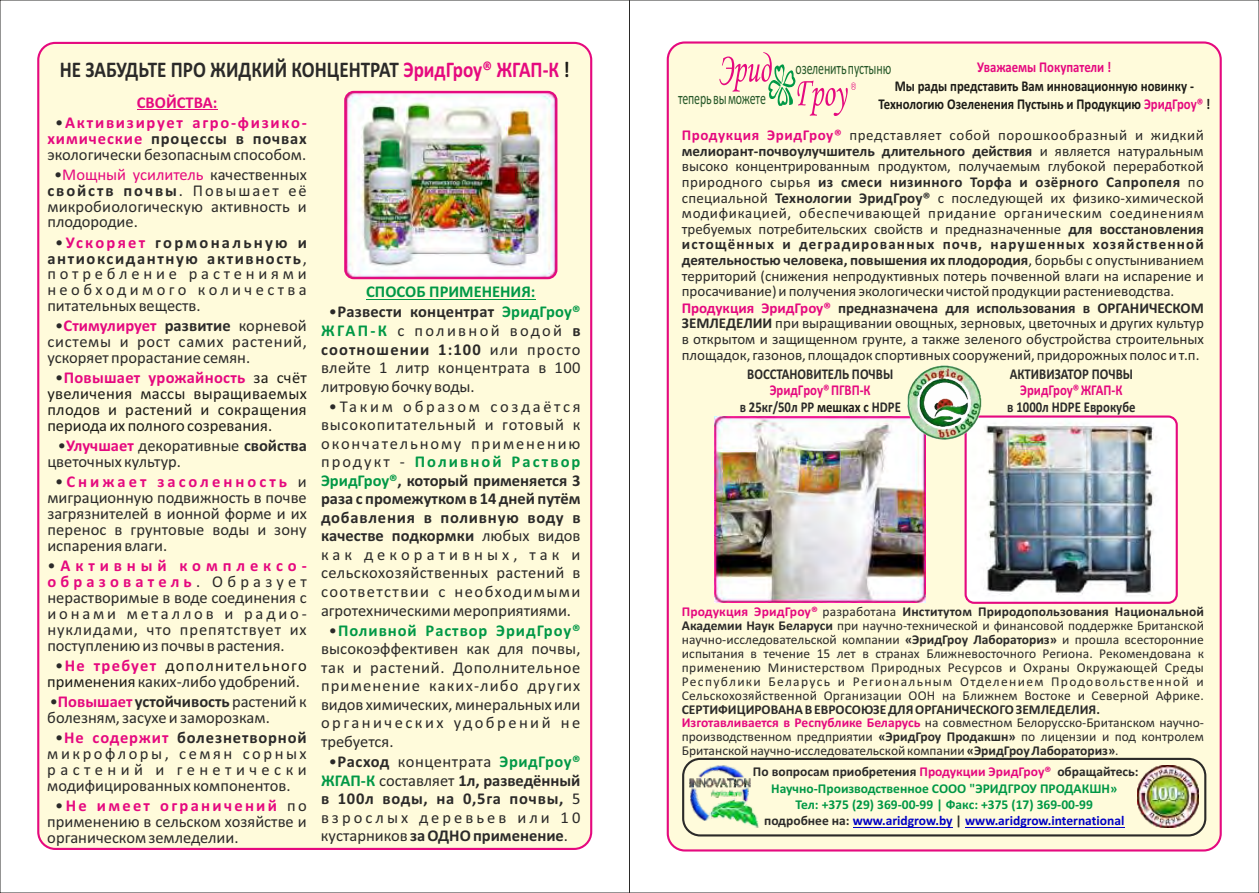
<style>
.page{position:relative;width:1259px;height:893px;background:#fff}
.page>*{position:absolute;margin:0;border:0;box-sizing:border-box;transform-origin:0 0}
.t1{font:700 22.5px "Calibri";color:#2b2a29;scale:.85 1}
.t2{font:700 22.5px "Calibri";color:#e5097f;scale:.85 1}
.t3{font:17.25px "Calibri";letter-spacing:-.01em;color:#265829;scale:.69 1}
.t4{font:16.5px/15.9px "Calibri";letter-spacing:.01em;color:#2b2a29;text-align:justify}
.t5{font:16.5px/18.6px "Calibri";letter-spacing:.065em;color:#2b2a29;text-align:center}
.t6{font:16.5px/15.9px "Calibri";color:#1c1b17;text-align:justify}
.t7{font:700 16.5px/18.6px "Calibri";color:#2b2a29;text-align:justify}
.t8{font:700 16.5px/15.9px "Calibri";letter-spacing:.055em;color:#e5097f;text-align:center}
.t9{font:700 16.5px "Calibri";color:#009846}
.t10{font:700 16.5px "Calibri";color:#e5097f}
.t11{font:15px/15.6px "Calibri";color:#2b2a29}
.t12{font:700 15px/18.3px "Calibri";color:#1c1b17;text-align:center;scale:.85 1}
.t13{font:700 15px/16.5px "Calibri";color:#e5097f;text-align:center;scale:.85 1}
.t14{font:700 15px "Calibri";color:#2b2a29;scale:.85 1}
.t15{font:13.5px/14px "Calibri";color:#2b2a29;text-align:justify}
.t16{font:700 13.5px/16.5px "Calibri";color:#009846;text-align:center}
.s1{color:#e5097f}
.s2{color:#1c1b17}
.s3{font-weight:400;color:#2b2a29}
.s4{color:#2b2a29}
.s5{font-weight:700}
.s6{font-weight:700;color:#e5097f}
.s7{font-weight:700;color:#009846}
.s8{font-weight:400}
.s9{color:#009846}
.s10{color:#0000c4}
</style>
<div class="page">
<div style="left:37px;top:42px;width:555px;height:808px;background:#fffbdb;border:2px solid #e5097f;border-radius:17px"></div>
<hr style="left:137px;top:109px;width:80px;height:1px;background:#e5097f">
<hr style="left:366px;top:299px;width:169px;height:1px;background:#009846">
<img style="left:345px;top:92px;width:211px;height:186px;border-radius:9px">
<div style="left:344px;top:91px;width:213px;height:188px;border:2px solid #e5097f;border-radius:9px"></div>
<div style="left:666px;top:41px;width:555px;height:810px;background:#fffbdb;border:2px solid #e5097f;border-radius:17px"></div>
<img style="left:965px;top:417px;width:211px;height:186px;border-radius:9px">
<div style="left:964px;top:415px;width:213px;height:189px;border:2px solid #e5097f;border-radius:9px"></div>
<img style="left:714px;top:417px;width:211px;height:186px">
<img style="left:904px;top:365px;width:80px;height:77px">
<div style="left:682px;top:758px;width:524px;height:78px;background:#fffbdb;border:2px solid #2b2a29;border-radius:17px"></div>
<hr style="left:852px;top:827px;width:100px;height:1px;background:#0000c4">
<hr style="left:965px;top:827px;width:159px;height:1px;background:#0000c4">
<img style="left:1137px;top:765px;width:61px;height:62px">
<img style="left:687px;top:763px;width:72px;height:67px">
<svg style="left:719px;top:52px;width:137px;height:64px"></svg>
<h1 class="t1" style="left:60px;top:60px;width:601px">НЕ ЗАБУДЬТЕ ПРО ЖИДКИЙ КОНЦЕНТРАТ <span class="s1">ЭридГроу ЖГАП-К</span> <span class="s2">!</span></h1>
<h1 class="t2" style="left:482px;top:60px;width:13px">®</h1>
<p class="t10" style="left:137px;top:95px;width:82px">СВОЙСТВА:</p>
<p class="t8" style="left:47px;top:116px;width:261px"><span class="s3">•</span>Активизирует агро-физико&shy;химические <span class="s4">процессы в почвах </span><span class="s3">экологически безопасным способом.</span></p>
<p class="t4" style="left:47px;top:168px;width:261px;text-indent:7px">•<span class="s1">Мощный усилитель</span> качественных <span class="s5">свойств почвы</span>. Повышает её микробиологическую активность и плодородие.</p>
<p class="t4" style="left:47px;top:236px;width:261px;text-indent:8px">•<span class="s6">Ускоряет</span> <span class="s5">гормональную и антиоксидантную активность</span>, потребление растениями необходимого количества питательных веществ.</p>
<p class="t4" style="left:47px;top:319px;width:261px;text-indent:8px">•<span class="s6">Стимулирует</span> <span class="s5">развитие</span> корневой системы и рост самих растений, ускоряет прорастание семян.</p>
<p class="t6" style="left:47px;top:371px;width:261px;text-indent:8px"><span class="s4">•</span><span class="s6">Повышает урожайность</span> за счёт увеличения массы выращиваемых плодов и растений и сокращения периода их полного созревания.</p>
<p class="t4" style="left:47px;top:439px;width:261px;text-indent:11px">•<span class="s6">Улучшает</span> декоративные <span class="s5">свойства </span>цветочных культур.</p>
<p class="t4" style="left:47px;top:475px;width:261px;text-indent:8px">•<span class="s6">Снижает засоленность</span> и миграционную подвижность в почве загрязнителей в ионной форме и их перенос в грунтовые воды и зону испарения влаги.</p>
<p class="t4" style="left:47px;top:559px;width:261px">•<span class="s6">Активный комплексо&shy;образователь</span>. Образует нерастворимые в воде соединения с ионами металлов и радио&shy;нуклидами, что препятствует их поступлению из почвы в растения.</p>
<p class="t6" style="left:47px;top:659px;width:261px;text-align:center"><span class="s4">•</span><span class="s6">Не требует</span> дополнительного применения <span class="s4">каких-либо удобрений.</span></p>
<p class="t4" style="left:47px;top:695px;width:261px">•<span class="s6">Повышает</span> <span class="s5">устойчивость</span> растений к болезням, засухе и заморозкам.</p>
<p class="t4" style="left:47px;top:731px;width:261px;text-indent:8px">•<span class="s6">Не содержит</span> <span class="s5">болезнетворной </span>микрофлоры, семян сорных растений и генетически модифицированных компонентов.</p>
<p class="t4" style="left:47px;top:799px;width:261px;text-indent:8px">•<span class="s6">Не имеет ограничений</span> по применению в сельском хозяйстве и органическом земледелии.</p>
<p class="t9" style="left:366px;top:285px;width:171px">СПОСОБ ПРИМЕНЕНИЯ:</p>
<p class="t4" style="left:321px;top:304px;width:261px;line-height:18.6px;text-indent:8px">•<span class="s5">Развести концентрат</span> <span class="s7">ЭридГроу® ЖГАП-К</span> с поливной водой <span class="s5">в соотношении 1:100</span> или просто влейте 1 литр концентрата в 100 литровую бочку воды.</p>
<p class="t5" style="left:321px;top:398px;width:261px">•Таким образом создаётся высокопитательный и готовый к окончательному применению продукт - <span class="s7">Поливной Раствор<br>ЭридГроу®</span><span class="s5">, который применяется 3 раза с промежутком в 14 дней путём добавления в поливную воду в качестве подкормки</span> любых видов как декоративных, так и сельскохозяйственных растений в соответствии с необходимыми агротехническими мероприятиями.</p>
<p class="t4" style="left:321px;top:622px;width:261px;line-height:18.6px;text-indent:8px">•<span class="s7">Поливной Раствор ЭридГроу® </span>высокоэффективен как для почвы, так и растений. Дополнительное применение каких-либо других видов химических, минеральных или органических удобрений не требуется.</p>
<p class="t7" style="left:321px;top:754px;width:261px;text-indent:8px"><span class="s8">•</span>Расход <span class="s8">концентрата</span> <span class="s9">ЭридГроу® ЖГАП-К</span> <span class="s8">составляет</span> 1л, разведённый в 100л воды, на 0,5га почвы, <span class="s8">5 взрослых деревьев или 10 кустарников</span> за ОДНО применение<span class="s8">.</span></p>
<p class="t3" style="left:678px;top:91px;width:129px">теперь вы можете</p>
<p class="t13" style="left:977px;top:60px;width:159px">Уважаемы Покупатели !</p>
<p class="t12" style="left:878px;top:78px;width:392px">Мы рады представить Вам инновационную новинку -<br>Технологию Озеленения Пустынь и Продукцию <span class="s1">ЭридГроу®</span> !</p>
<p class="t3" style="left:795px;top:61px;width:140px">озеленить пустыню</p>
<p class="t11" style="left:682px;top:129px;width:524px"><span class="s6">Продукция ЭридГроу®</span> представляет собой порошкообразный и жидкий <span class="s5">мелиорант-почвоулучшитель длительного действия</span> и является натуральным высоко концентрированным продуктом, получаемым глубокой переработкой природного сырья <span class="s5">из смеси низинного Торфа и озёрного Сапропеля</span> по специальной <span class="s5">Технологии ЭридГроу®</span> с последующей их физико-химической модификацией, обеспечивающей придание органическим соединениям требуемых потребительских свойств и предназначенные <span class="s5">для восстановления истощённых и деградированных почв, нарушенных хозяйственной деятельностью человека, повышения их плодородия</span>, борьбы с опустыниванием территорий (снижения непродуктивных потерь почвенной влаги на испарение и просачивание) и получения экологически чистой продукции растениеводства.<br><span class="s6">Продукция ЭридГроу®</span> <span class="s5">предназначена для использования в ОРГАНИЧЕСКОМ ЗЕМЛЕДЕЛИИ</span> при выращивании овощных, зерновых, цветочных и других культур в открытом и защищенном грунте, а также зеленого обустройства строительных площадок, газонов, площадок спортивных сооружений, придорожных полос и т.п.</p>
<p class="t14" style="left:747px;top:367px;width:173px">ВОССТАНОВИТЕЛЬ ПОЧВЫ</p>
<p class="t13" style="left:740px;top:383px;width:191px">ЭридГроу®ПГВП-К<br><span class="s4">в 25кг/50л PP</span> <span class="s2">мешках с</span> <span class="s4">HDPE</span></p>
<p class="t14" style="left:1010px;top:367px;width:146px">АКТИВИЗАТОР ПОЧВЫ</p>
<p class="t13" style="left:1020px;top:383px;width:122px">ЭридГроу®ЖГАП-К</p>
<p class="t14" style="left:1007px;top:400px;width:152px">в 1000л HDPE Еврокубе</p>
<p class="t15" style="left:682px;top:606px;width:524px"><span class="s6">Продукция ЭридГроу®</span> разработана <span class="s5">Институтом Природопользования Национальной Академии Наук Беларуси</span> при научно-технической и финансовой поддержке Британской научно-исследовательской компании <span class="s5">«ЭридГроу Лабораториз»</span> и прошла всесторонние испытания в течение 15 лет в странах Ближневосточного Региона. Рекомендована к применению Министерством Природных Ресурсов и Охраны Окружающей Среды Республики Беларусь и Региональным Отделением Продовольственной и Сельскохозяйственной Организации ООН на Ближнем Востоке и Северной Африке.</p>
<p class="t15" style="left:682px;top:704px;width:523px;text-align:left"><span class="s5">СЕРТИФИЦИРОВАНА В ЕВРОСОЮЗЕ ДЛЯ ОРГАНИЧЕСКОГО ЗЕМЛЕДЕЛИЯ.<br></span><span class="s6">Изготавливается в Республике Беларусь</span> на совместном Белорусско-Британском научно&shy;производственном предприятии <span class="s5">«ЭридГроу Продакшн»</span> по лицензии и под контролем Британской научно-исследовательской компании <span class="s5">«ЭридГроу Лабораториз»</span>.</p>
<p class="t16" style="left:753px;top:764px;width:387px"><span class="s4">По вопросам приобретения</span> <span class="s1">Продукции ЭридГроу®</span> <span class="s4">обращайтесь:<br></span>Научно-Производственное СООО "ЭРИДГРОУ ПРОДАКШН»<br>Тел: +375 (29) 369-00-99 | Факс: +375 (17) 369-00-99<br><span class="s4">подробнее на:</span> <span class="s10">www.aridgrow.by</span> <span class="s4">|</span> <span class="s10">www.aridgrow.international</span></p>
</div>
